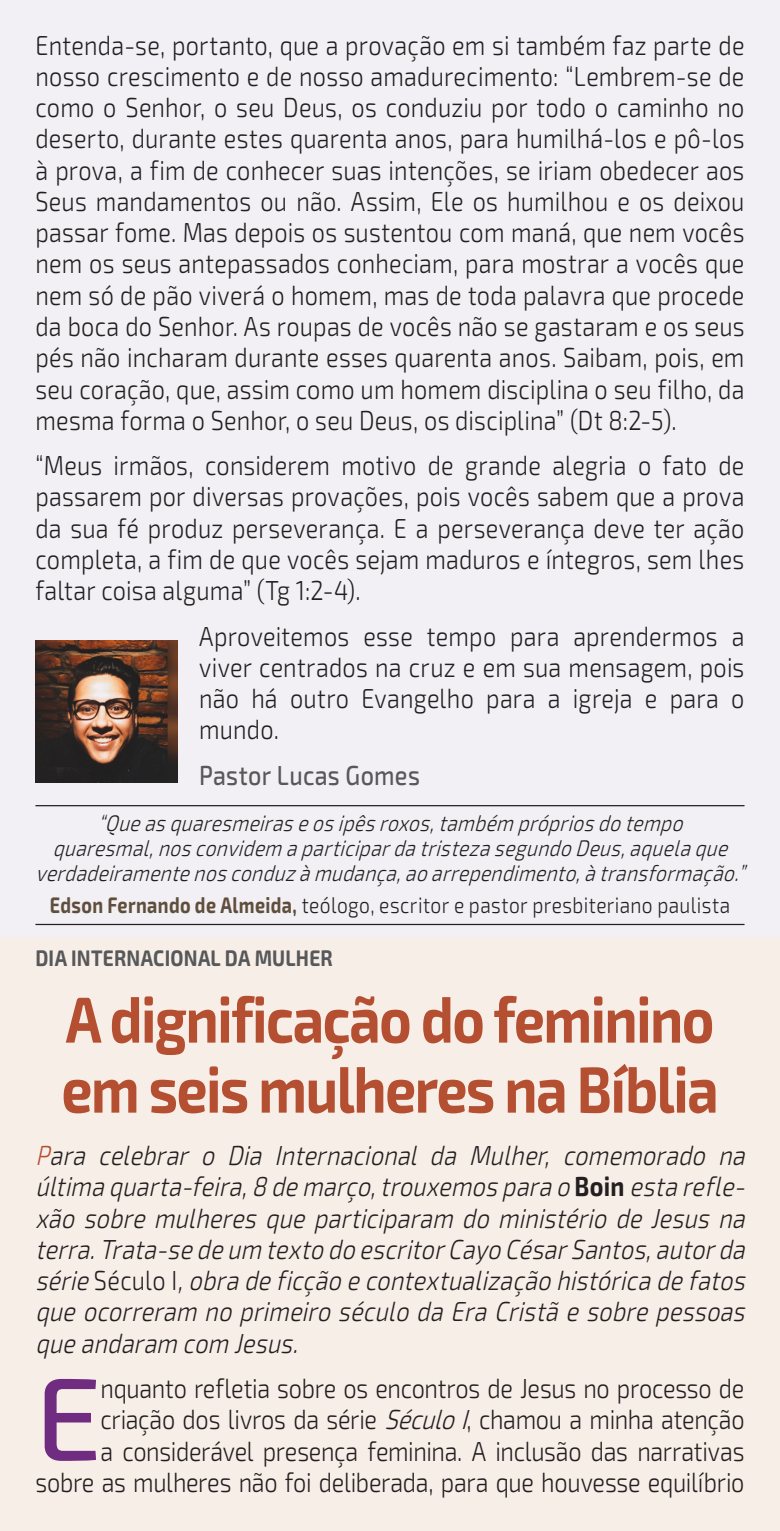
<style>
.page{position:relative;width:780px;height:1531px;background:#f8eee8}
.page>*{position:absolute;margin:0;border:0;box-sizing:border-box;transform-origin:0 0}
.Texto_12_Capitular{font:500 118px "Exo 2";color:#702c80}
.Manchete{font:700 65px/70px "Exo 2";letter-spacing:-.025em;color:#b44f31;scale:.85 1}
.Texto_12{font:300 27.5px/31.2px "Exo 2";letter-spacing:.01em;color:#231f20;text-align:justify;scale:.85 1}
.Citação{font:italic 300 27.5px/31.2px "Exo 2";color:#231f20;text-align:justify;scale:.85 1}
.Texto_12_Capitular-2{font:300 27.5px/31.2px "Exo 2";letter-spacing:-.01em;color:#231f20;text-align:right;scale:.85 1}
.Assinatura{font:500 27.5px "Exo 2";letter-spacing:.015em;color:#57585a;scale:.85 1}
.Frase_Caixa{font:italic 300 22.5px/25px "Exo 2";color:#231f20;text-align:center;scale:.85 1}
.Frase_-_Assinatura{font:300 22.5px "Exo 2";letter-spacing:.025em;color:#231f20;scale:.85 1}
.Chapéu{font:700 22.5px "Exo 2";letter-spacing:.01em;color:#57585a;scale:.85 1}
.s1{font-weight:700;color:#5f4e3b}
.s2{color:#b44f31}
.s3{font-weight:700;font-style:normal}
.s4{font-style:normal}
.s5{font-style:italic}
</style>
<div class="page">
<div style="left:0;top:0;width:780px;height:936px;background:#f3f0f5"></div>
<hr style="left:35px;top:805px;width:709px;height:1px;background:#231f20">
<hr style="left:35px;top:924px;width:709px;height:1px;background:#231f20">
<img style="left:35px;top:640px;width:142px;height:142px">
<p class="Texto_12" style="left:35px;top:30px;width:835px">Entenda-se, portanto, que a provação em si também faz parte de nosso crescimento e de nosso amadurecimento: “Lembrem-se de como o Senhor, o seu Deus, os conduziu por todo o caminho no deserto, durante estes quarenta anos, para humilhá-los e pô-los à prova, a fim de conhecer suas intenções, se iriam obedecer aos Seus mandamentos ou não. Assim, Ele os humilhou e os deixou passar fome. Mas depois os sustentou com maná, que nem vocês nem os seus antepassados conheciam, para mostrar a vocês que nem só de pão viverá o homem, mas de toda palavra que procede da boca do Senhor. As roupas de vocês não se gastaram e os seus pés não incharam durante esses quarenta anos. Saibam, pois, em seu coração, que, assim como um homem disciplina o seu filho, da mesma forma o Senhor, o seu Deus, os disciplina” (Dt 8:2-5).</p>
<p class="Texto_12" style="left:35px;top:450px;width:835px">“Meus irmãos, considerem motivo de grande alegria o fato de passarem por diversas provações, pois vocês sabem que a prova da sua fé produz perseverança. E a perseverança deve ter ação completa, a fim de que vocês sejam maduros e íntegros, sem lhes faltar coisa alguma” (Tg 1:2-4).</p>
<p class="Texto_12" style="left:199px;top:621px;width:643px">Aproveitemos esse tempo para aprendermos a viver centrados na cruz e em sua mensagem, pois não há outro Evangelho para a igreja e para o mundo.</p>
<p class="Assinatura" style="left:199px;top:759px;width:261px">Pastor Lucas Gomes</p>
<p class="Frase_Caixa" style="left:35px;top:811px;width:844px">“Queasquaresmeiraseosipêsroxos,também própriosdotempo quaresmal,nosconvidem aparticipardatristezasegundoDeus,aquelaque verdadeiramentenosconduzàmudança,aoarrependimento,àtransformação.”</p>
<p class="Frase_-_Assinatura" style="left:50px;top:892px;width:802px"><span class="s1">Edson Fernando de Almeida,</span> teólogo, escritor e pastor presbiteriano paulista</p>
<p class="Chapéu" style="left:35px;top:944px;width:351px">DIA INTERNACIONAL DA MULHER</p>
<p class="Manchete" style="left:61px;top:986px;width:774px">A dignificação do feminino em seis mulheres na Bíblia</p>
<p class="Citação" style="left:35px;top:1140px;width:844px"><span class="s2">P</span>ara celebrar o Dia Internacional da Mulher, comemorado na última quarta-feira,8 de março,trouxemospara o <span class="s3">B o i n</span> esta refle&shy;xão sobre mulheres que participaram do ministério de Jesus na terra.Trata-se de um texto do escritorCayo CésarSantos,autorda série <span class="s4">S é c u l o I</span> ,obra de ficção e contextualização histórica de fatos que ocorreram no primeiro século da Era Cristã e sobre pessoas que andaram com Jesus.</p>
<p class="Texto_12_Capitular" style="left:35px;top:1350px;width:68px">E</p>
<p class="Texto_12_Capitular-2" style="left:35px;top:1373px;width:835px">nquanto refletia sobre os encontros de Jesus no processo de criação dos livros da série <span class="s5">SéculoI</span>, chamou a minha atenção<br>a considerável presença feminina. A inclusão das narrativas sobre as mulheres não foi deliberada, para que houvesse equilíbrio</p>
</div>
